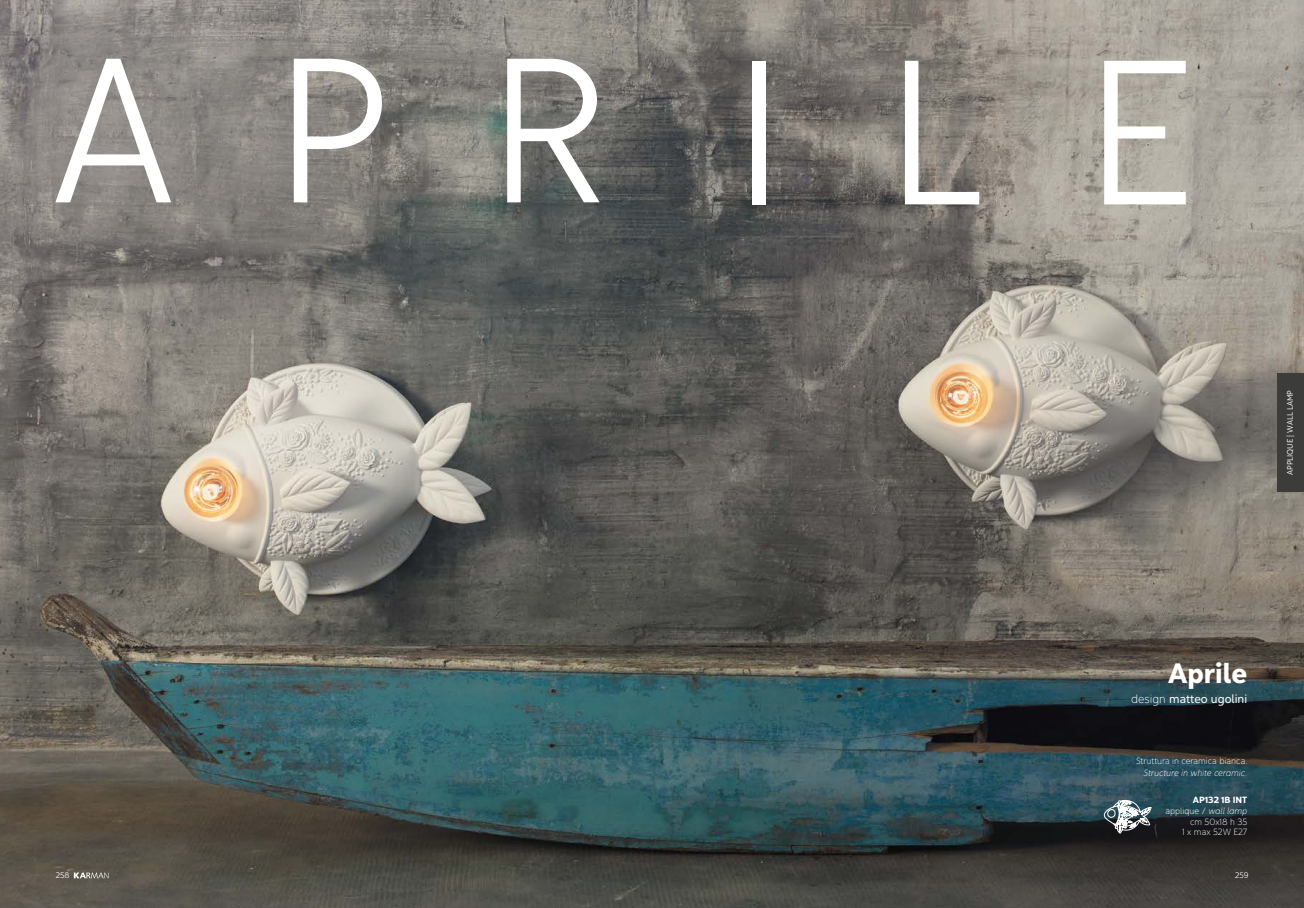
<style>
.page{position:relative;width:1304px;height:908px;background:#fff}
.page>*{position:absolute;margin:0;border:0;box-sizing:border-box;transform-origin:0 0}
.t1{font:205px "Yorkten Nor Lig";letter-spacing:.475em;color:#fff}
.t2{font:28px "Yorkten Nor Bol";color:#fff}
.t3{font:12px "Yorkten Nor Reg";color:#fff}
.t4{font:9px/10.8px "Yorkten Nor Thi";color:#fff;text-align:right}
.t5{font:9px "Yorkten Nor Thi It";color:#fff}
.t6{font:9px "Yorkten Nor Bol";color:#fff}
.t7{font:8px "Yorkten Nor Boo";color:#fff}
.t8{font:8px "Yorkten Nor Lig";letter-spacing:-.01em;color:#fff}
.s1{font-family:"Yorkten Nor Thi"}
.s2{font-family:"Yorkten Nor Thi It"}
</style>
<div class="page">
<img style="left:0;top:0;width:1304px;height:907px">
<svg style="left:1104px;top:799px;width:47px;height:34px"></svg>
<svg style="left:74px;top:872px;width:35px;height:5px"></svg>
<div style="left:1277px;top:373px;width:27px;height:119px;background:#3c3c3b"></div>
<h1 class="t1" style="left:50px;top:5px;width:1147px">APR ILE</h1>
<p class="t7" style="left:1285px;top:475px;width:86px;rotate:-90deg">APPLIQUE | WALL LAMP</p>
<h2 class="t2" style="left:1168px;top:653px;width:81px">Aprile</h2>
<h3 class="t3" style="left:1131px;top:690px;width:118px"><span class="s1">design</span> matteo ugolini</h3>
<p class="t4" style="left:1136px;top:755px;width:113px">Struttura in ceramica bianca.</p>
<p class="t5" style="left:1144px;top:767px;width:105px">Structure in white ceramic.</p>
<p class="t6" style="left:1193px;top:793px;width:56px">AP132 1B INT</p>
<p class="t4" style="left:1166px;top:804px;width:83px">applique / <span class="s2">wall lamp </span>cm 50x18 h 35<br>1 x max 52W E27</p>
<p class="t8" style="left:56px;top:870px;width:15px">258</p>
<p class="t8" style="left:1235px;top:870px;width:15px">259</p>
</div>
